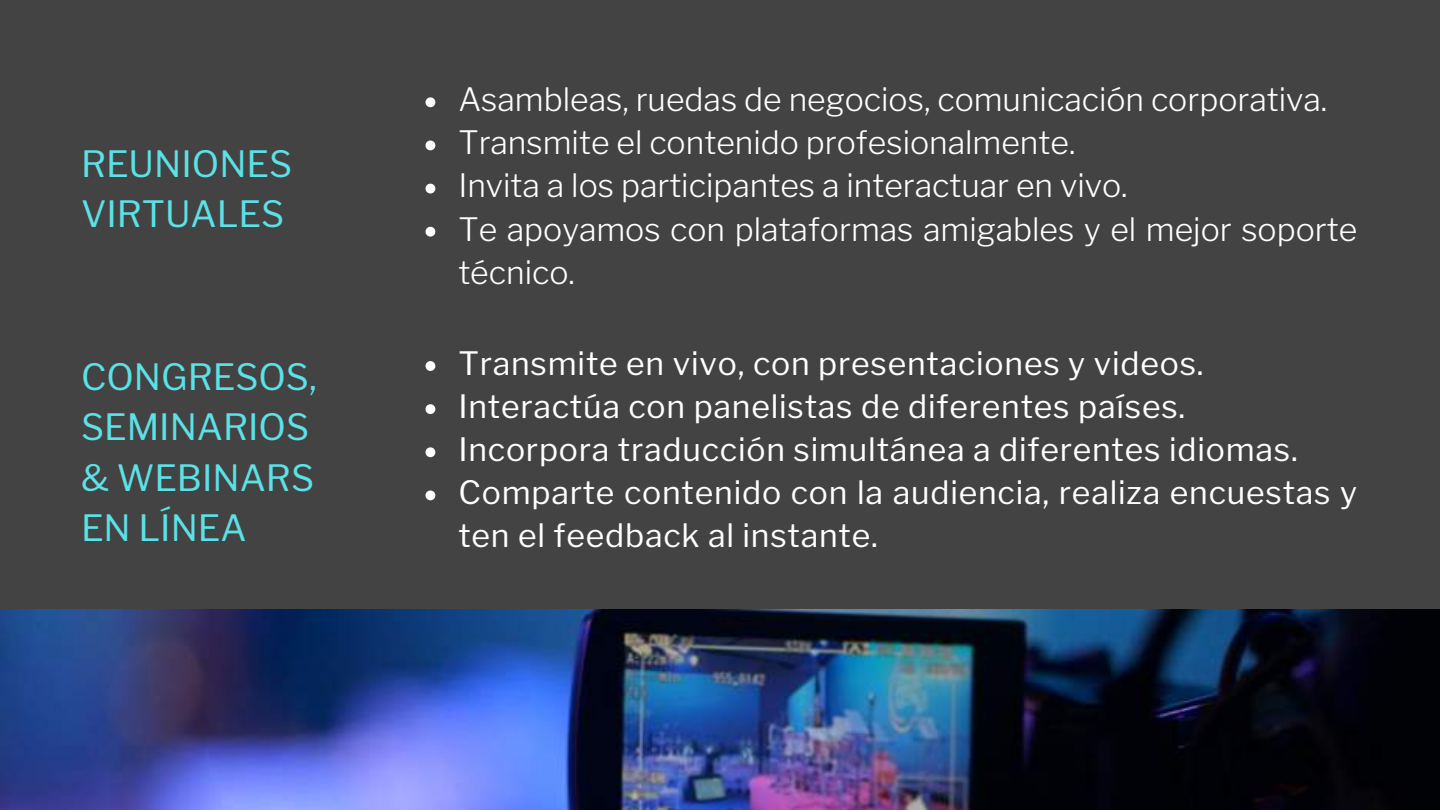
<style>
.page{position:relative;width:1440px;height:810px;background:#434343}
.page>*{position:absolute;margin:0;border:0;box-sizing:border-box;transform-origin:0 0}
.t1{font:36px/50.2px "Libre Franklin";color:#5ce1e6}
.t2{font:32px/43.1px "Libre Franklin";letter-spacing:.025em;color:#fff}
.t3{font:300 32px/43.1px "Libre Franklin";color:#fff}
</style>
<div class="page">
<img style="left:0;top:610px;width:1440px;height:200px">
<svg style="left:426px;top:97px;width:9px;height:10px"></svg>
<svg style="left:426px;top:141px;width:9px;height:9px"></svg>
<svg style="left:426px;top:184px;width:9px;height:9px"></svg>
<svg style="left:426px;top:227px;width:9px;height:10px"></svg>
<svg style="left:426px;top:361px;width:9px;height:10px"></svg>
<svg style="left:426px;top:404px;width:9px;height:10px"></svg>
<svg style="left:426px;top:447px;width:9px;height:10px"></svg>
<svg style="left:426px;top:491px;width:9px;height:9px"></svg>
<p class="t1" style="left:81px;top:139px;width:213px">REUNIONES<br>VIRTUALES</p>
<p class="t3" style="left:458px;top:78px;width:900px">Asambleas, ruedas de negocios, comunicación corporativa.<br>Transmite el contenido profesionalmente.<br>Invita a los participantes a interactuar en vivo.<br>Te apoyamos con plataformas amigables y el mejor soporte técnico.</p>
<p class="t1" style="left:81px;top:352px;width:237px">CONGRESOS,<br>SEMINARIOS &amp; WEBINARS<br>EN LÍNEA</p>
<p class="t2" style="left:458px;top:342px;width:900px">Transmite en vivo, con presentaciones y videos.<br>Interactúa con panelistas de diferentes países.<br>Incorpora traducción simultánea a diferentes idiomas.<br>Comparte contenido con la audiencia, realiza encuestas y ten el feedback al instante.</p>
</div>
